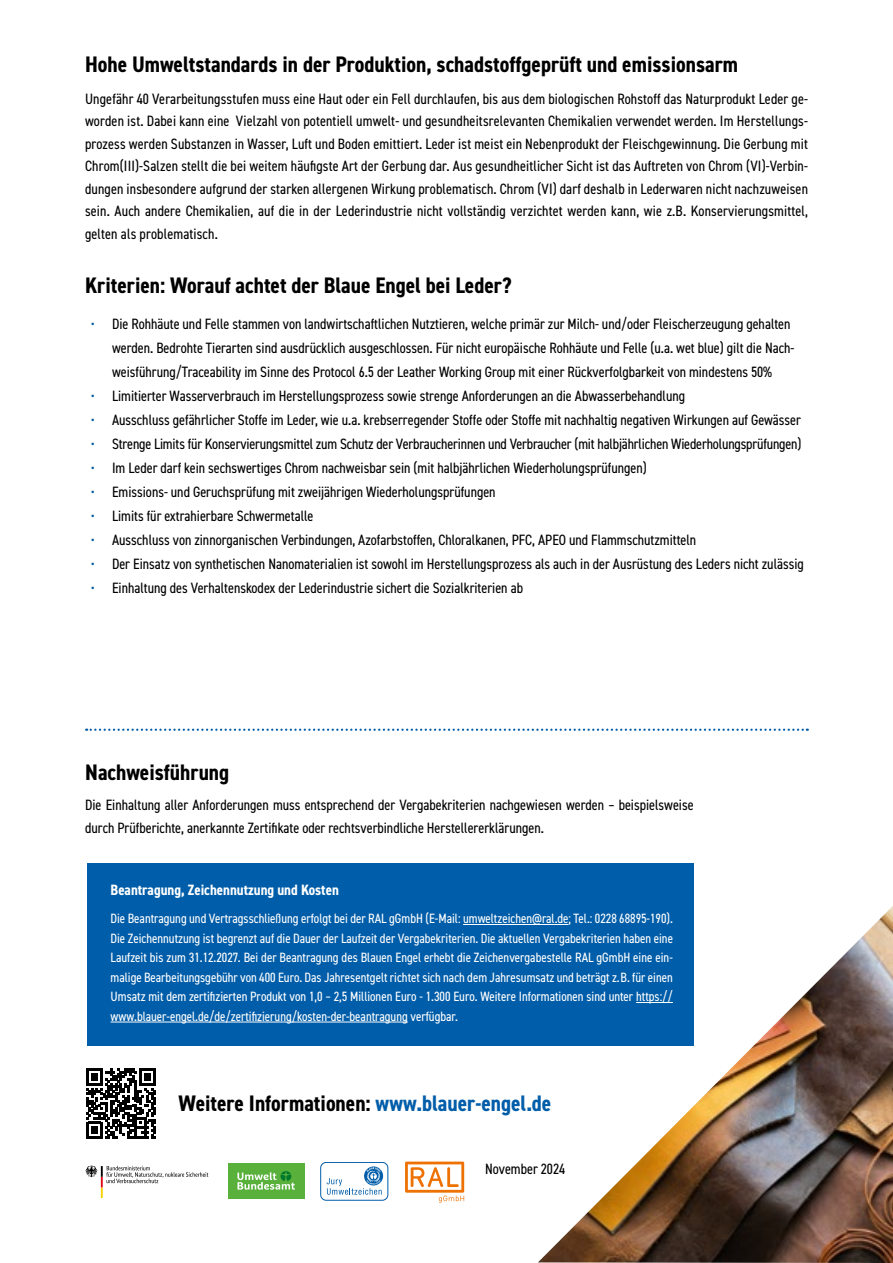
<style>
.page{position:relative;width:893px;height:1263px;background:#fff}
.page>*{position:absolute;margin:0;border:0;box-sizing:border-box;transform-origin:0 0}
.t1{font:700 condensed 22.5px "DIN2014";color:#000}
.t2{font:condensed 15px/22.5px "DIN2014";color:#000}
.t3{font:700 condensed 15px "DIN2014";color:#fff}
.t4{font:condensed 13.5px/19.5px "DIN2014";color:#fff;text-align:justify}
.s1{color:#005da9}
</style>
<div class="page">
<svg style="left:86px;top:729px;width:722px;height:2px"></svg>
<div style="left:87px;top:863px;width:607px;height:183px;background:#005da9"></div>
<hr style="left:463px;top:924px;width:105px;height:1px;background:#fff">
<hr style="left:111px;top:1022px;width:297px;height:1px;background:#fff">
<img style="left:538px;top:906px;width:355px;height:357px">
<svg style="left:86px;top:1068px;width:70px;height:70px"></svg>
<svg style="left:85px;top:1165px;width:123px;height:33px"></svg>
<div style="left:320px;top:1162px;width:68px;height:38px;border:1px solid #005da9;border-radius:6px"></div>
<svg style="left:327px;top:1166px;width:56px;height:29px"></svg>
<div style="left:228px;top:1163px;width:77px;height:36px;background:#59b13c"></div>
<svg style="left:237px;top:1171px;width:58px;height:19px"></svg>
<svg style="left:405px;top:1161px;width:59px;height:42px"></svg>
<h1 class="t1" style="left:85px;top:49px;width:655px">Hohe Umweltstandards in der Produktion, schadstoffgeprüft und emissionsarm</h1>
<p class="t2" style="left:85px;top:87px;width:724px;text-align:justify">Ungefähr 40 Verarbeitungsstufen muss eine Haut oder ein Fell durchlaufen, bis aus dem biologischen Rohstoff das Naturprodukt Leder ge&shy;worden ist. Dabei kann eine Vielzahl von potentiell umwelt- und gesundheitsrelevanten Chemikalien verwendet werden. Im Herstellungs&shy;prozess werden Substanzen in Wasser, Luft und Boden emittiert. Leder ist meist ein Nebenprodukt der Fleischgewinnung. Die Gerbung mit Chrom(III)-Salzen stellt die bei weitem häufigste Art der Gerbung dar. Aus gesundheitlicher Sicht ist das Auftreten von Chrom (VI)-Verbin&shy;dungen insbesondere aufgrund der starken allergenen Wirkung problematisch. Chrom (VI) darf deshalb in Lederwaren nicht nachzuweisen sein. Auch andere Chemikalien, auf die in der Lederindustrie nicht vollständig verzichtet werden kann, wie z.B. Konservierungsmittel, gelten als problematisch.</p>
<h1 class="t1" style="left:85px;top:270px;width:428px">Kriterien: Worauf achtet der Blaue Engel bei Leder?</h1>
<p class="t2" style="left:112px;top:311px;width:684px;line-height:24px;text-indent:-21px"><span class="s1">•</span> Die Rohhäute und Felle stammen von landwirtschaftlichen Nutztieren, welche primär zur Milch- und/oder Fleischerzeugung gehalten werden. Bedrohte Tierarten sind ausdrücklich ausgeschlossen. Für nicht europäische Rohhäute und Felle (u.a. wet blue) gilt die Nach&shy;weisführung/Traceability im Sinne des Protocol 6.5 der Leather Working Group mit einer Rückverfolgbarkeit von mindestens 50%</p>
<p class="t2" style="left:91px;top:384px;width:596px"><span class="s1">•</span> Limitierter Wasserverbrauch im Herstellungsprozess sowie strenge Anforderungen an die Abwasserbehandlung</p>
<p class="t2" style="left:91px;top:408px;width:712px"><span class="s1">•</span> Ausschluss gefährlicher Stoffe im Leder, wie u.a. krebserregender Stoffe oder Stoffe mit nachhaltig negativen Wirkungen auf Gewässer</p>
<p class="t2" style="left:91px;top:432px;width:712px"><span class="s1">•</span> Strenge Limits für Konservierungsmittel zum Schutz der Verbraucherinnen und Verbraucher (mit halbjährlichen Wiederholungsprüfungen)</p>
<p class="t2" style="left:91px;top:456px;width:558px"><span class="s1">•</span> Im Leder darf kein sechswertiges Chrom nachweisbar sein (mit halbjährlichen Wiederholungsprüfungen)</p>
<p class="t2" style="left:91px;top:480px;width:406px"><span class="s1">•</span> Emissions- und Geruchsprüfung mit zweijährigen Wiederholungsprüfungen</p>
<p class="t2" style="left:91px;top:504px;width:224px"><span class="s1">•</span> Limits für extrahierbare Schwermetalle</p>
<p class="t2" style="left:91px;top:528px;width:607px"><span class="s1">•</span> Ausschluss von zinnorganischen Verbindungen, Azofarbstoffen, Chloralkanen, PFC, APEO und Flammschutzmitteln</p>
<p class="t2" style="left:91px;top:552px;width:715px"><span class="s1">•</span> Der Einsatz von synthetischen Nanomaterialien ist sowohl im Herstellungsprozess als auch in der Ausrüstung des Leders nicht zulässig</p>
<p class="t2" style="left:91px;top:576px;width:434px"><span class="s1">•</span> Einhaltung des Verhaltenskodex der Lederindustrie sichert die Sozialkriterien ab</p>
<h1 class="t1" style="left:85px;top:757px;width:146px">Nachweisführung</h1>
<p class="t2" style="left:85px;top:793px;width:610px">Die Einhaltung aller Anforderungen muss entsprechend der Vergabekriterien nachgewiesen werden – beispielsweise durch Prüfberichte, anerkannte Zertifikate oder rechtsverbindliche Herstellererklärungen.</p>
<p class="t3" style="left:111px;top:880px;width:230px">Beantragung, Zeichennutzung und Kosten</p>
<p class="t4" style="left:111px;top:908px;width:564px">Die Beantragung und Vertragsschließung erfolgt bei der RAL gGmbH (E-Mail: umweltzeichen@ral.de; Tel.: 0228 68895-190).<br>Die Zeichennutzung ist begrenzt auf die Dauer der Laufzeit der Vergabekriterien. Die aktuellen Vergabekriterien haben eine Laufzeit bis zum 31.12.2027. Bei der Beantragung des Blauen Engel erhebt die Zeichenvergabestelle RAL gGmbH eine ein&shy;malige Bearbeitungsgebühr von 400 Euro. Das Jahresentgelt richtet sich nach dem Jahresumsatz und beträgt z. B. für einen Umsatz mit dem zertifizierten Produkt von 1,0 – 2,5 Millionen Euro - 1.300 Euro. Weitere Informationen sind unter https:// www.blauer-engel.de/de/zertifizierung/kosten-der-beantragung verfügbar.</p>
<h1 class="t1" style="left:179px;top:1088px;width:374px">Weitere Informationen: <span class="s1">www.blauer-engel.de</span></h1>
<p class="t2" style="left:485px;top:1157px;width:82px">November 2024</p>
</div>
